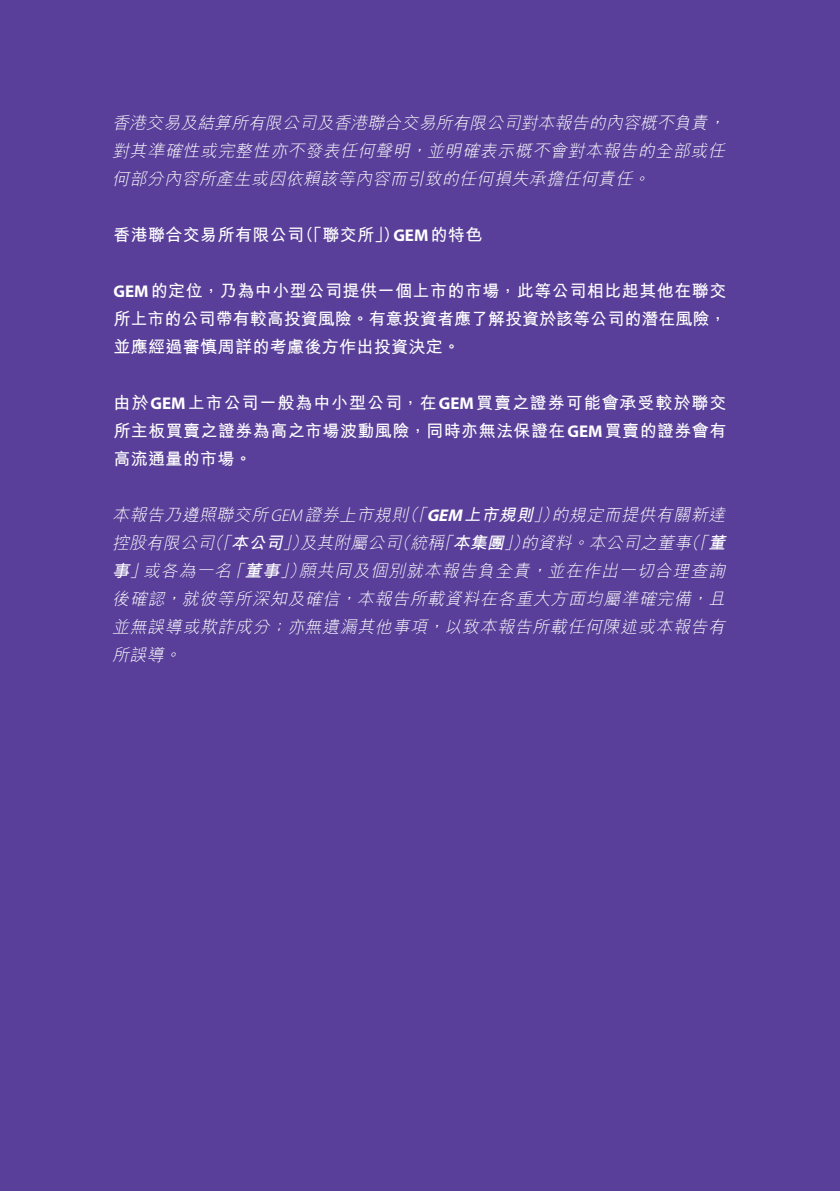
<style>
.page{position:relative;width:840px;height:1191px;background:#fff}
.page>*{position:absolute;margin:0;border:0;box-sizing:border-box;transform-origin:0 0}
._00_txt{font:italic 300 17px/28px "M Hei HK";color:#fff}
._00_txt-2{font:700 17px/28px "M Hei HK";letter-spacing:.02em;color:#fff;text-align:justify}
._00_txt-3{font:italic 700 17px "M Hei HK";color:#fff}
._00_txt-4{font:700 17px "Myriad Pro";color:#fff}
.s1{font-family:"M Hei HK"}
.s2{font-family:"Myriad Pro"}
.s3{font-weight:700}
</style>
<div class="page">
<div style="left:0;top:0;width:839px;height:1191px;background:#593f99"></div>
<p class="_00_txt" style="left:427px;top:108px;width:303px;text-indent:-315px">香港交易及結算所有限公司及香港聯合交易所有限公司對本報告的內容概不負責並明確表示概不會對本報告的全部或任</p>
<p class="_00_txt" style="left:707px;top:108px;width:22px">，</p>
<p class="_00_txt" style="left:112px;top:136px;width:303px">對其準確性或完整性亦不發表任何聲明</p>
<p class="_00_txt" style="left:409px;top:136px;width:22px">，</p>
<p class="_00_txt" style="left:112px;top:164px;width:525px">何部分內容所產生或因依賴該等內容而引致的任何損失承擔任何責任</p>
<p class="_00_txt" style="left:632px;top:164px;width:22px">。</p>
<p class="_00_txt-2" style="left:113px;top:219px;width:192px">香港聯合交易所有限公司</p>
<p class="_00_txt-2" style="left:297px;top:219px;width:104px">（「聯交所」）</p>
<p class="_00_txt-4" style="left:393px;top:224px;width:90px">GEM<span class="s1">的特色</span></p>
<p class="_00_txt-2" style="left:113px;top:275px;width:614px"><span class="s2">GEM</span>的定位，乃為中小型公司提供一個上市的市場，此等公司相比起其他在聯交所上市的公司帶有較高投資風險。有意投資者應了解投資於該等公司的潛在風險，並應經過審慎周詳的考慮後方作出投資決定。</p>
<p class="_00_txt-2" style="left:113px;top:387px;width:614px">由於<span class="s2">GEM</span>上市公司一般為中小型公司，在<span class="s2">GEM</span>買賣之證券可能會承受較於聯交所主板買賣之證券為高之市場波動風險，同時亦無法保證在<span class="s2">GEM</span>買賣的證券會有高流通量的市場。</p>
<p class="_00_txt" style="left:401px;top:500px;width:31px">（「</p>
<p class="_00_txt" style="left:533px;top:500px;width:31px">」）</p>
<p class="_00_txt" style="left:551px;top:500px;width:178px">的規定而提供有關新達</p>
<p class="_00_txt" style="left:112px;top:500px;width:301px">本報告乃遵照聯交所<span class="s2">GEM</span>證券上市規則</p>
<p class="_00_txt-3" style="left:426px;top:502px;width:112px"><span class="s2">GEM</span>上市規則</p>
<p class="_00_txt" style="left:206px;top:528px;width:31px">（「</p>
<p class="_00_txt" style="left:282px;top:528px;width:31px">」）</p>
<p class="_00_txt" style="left:393px;top:528px;width:22px">（</p>
<p class="_00_txt" style="left:503px;top:528px;width:31px">」）</p>
<p class="_00_txt" style="left:682px;top:528px;width:31px">（「</p>
<p class="_00_txt" style="left:299px;top:528px;width:210px">及其附屬公司統稱<span class="s3">本集團</span></p>
<p class="_00_txt" style="left:520px;top:528px;width:56px">的資料</p>
<p class="_00_txt" style="left:112px;top:528px;width:107px">控股有限公司</p>
<p class="_00_txt" style="left:588px;top:528px;width:107px">本公司之董事</p>
<p class="_00_txt-3" style="left:707px;top:530px;width:23px">董</p>
<p class="_00_txt" style="left:435px;top:528px;width:22px">「</p>
<p class="_00_txt-3" style="left:231px;top:530px;width:57px">本公司</p>
<p class="_00_txt" style="left:571px;top:528px;width:22px">。</p>
<p class="_00_txt" style="left:280px;top:556px;width:31px">」）</p>
<p class="_00_txt" style="left:298px;top:556px;width:236px">願共同及個別就本報告負全責</p>
<p class="_00_txt" style="left:547px;top:556px;width:183px">並在作出一切合理查詢</p>
<p class="_00_txt" style="left:143px;top:556px;width:93px">或各為一名</p>
<p class="_00_txt-3" style="left:244px;top:558px;width:41px">董事</p>
<p class="_00_txt" style="left:129px;top:556px;width:22px">」</p>
<p class="_00_txt" style="left:227px;top:556px;width:22px">「</p>
<p class="_00_txt-3" style="left:112px;top:558px;width:23px">事</p>
<p class="_00_txt" style="left:529px;top:556px;width:22px">，</p>
<p class="_00_txt" style="left:356px;top:584px;width:339px">本報告所載資料在各重大方面均屬準確完備</p>
<p class="_00_txt" style="left:112px;top:584px;width:57px">後確認</p>
<p class="_00_txt" style="left:181px;top:584px;width:163px">就彼等所深知及確信</p>
<p class="_00_txt" style="left:707px;top:584px;width:22px">且</p>
<p class="_00_txt" style="left:164px;top:584px;width:22px">，</p>
<p class="_00_txt" style="left:339px;top:584px;width:22px">，</p>
<p class="_00_txt" style="left:690px;top:584px;width:22px">，</p>
<p class="_00_txt" style="left:444px;top:612px;width:286px">以致本報告所載任何陳述或本報告有</p>
<p class="_00_txt" style="left:164px;top:612px;width:111px;text-indent:-52px">並無誤導或欺詐成分。</p>
<p class="_00_txt" style="left:287px;top:612px;width:145px">亦無遺漏其他事項</p>
<p class="_00_txt" style="left:269px;top:612px;width:22px">；</p>
<p class="_00_txt" style="left:427px;top:612px;width:22px">，</p>
<p class="_00_txt" style="left:112px;top:640px;width:57px">所誤導</p>
</div>
